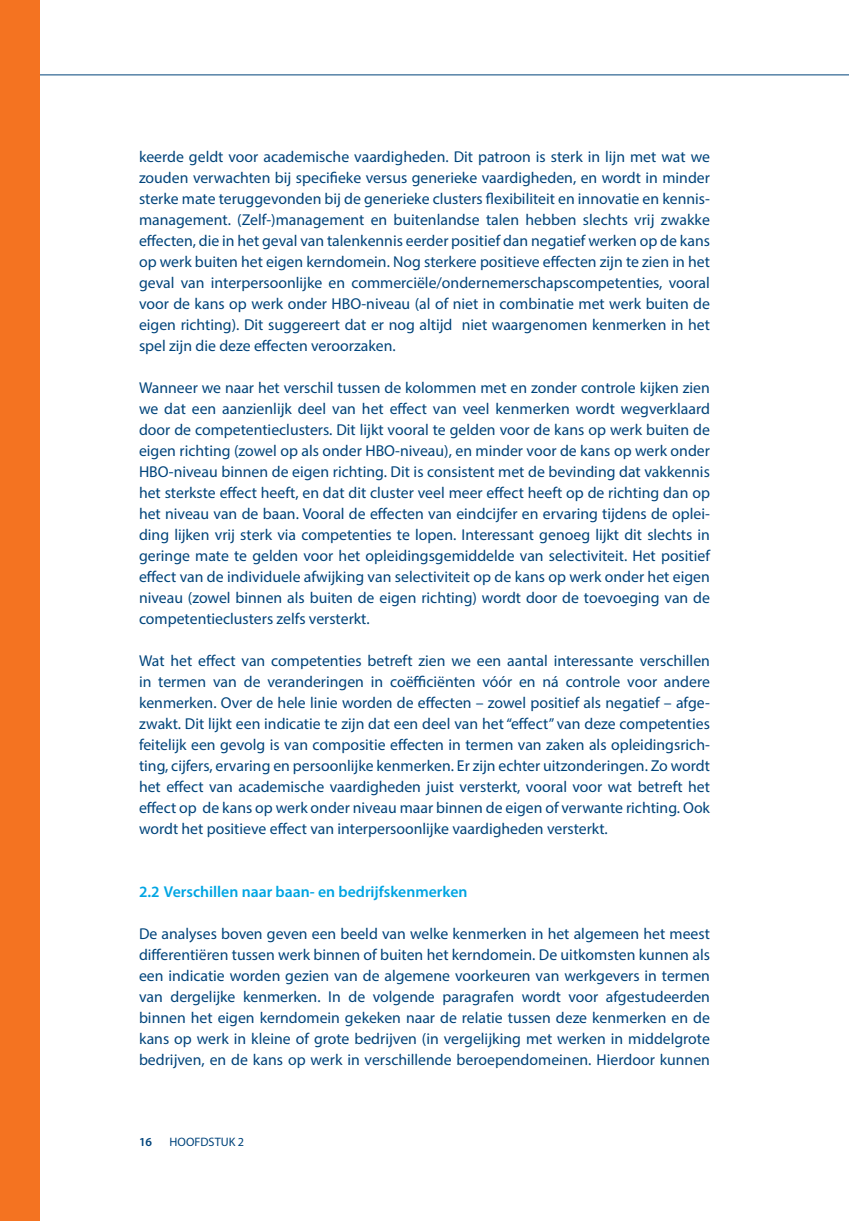
<style>
.page{position:relative;width:849px;height:1221px;background:#fff}
.page>*{position:absolute;margin:0;border:0;box-sizing:border-box;transform-origin:0 0}
.t1{font:15.75px/21px "Myriad Pro";color:#00447b;text-align:justify}
.t2{font:600 15.75px "Myriad Pro";color:#00a5e3}
.t3{font:12.25px "Myriad Pro";color:#00447b}
.t4{font:600 12.25px "Myriad Pro";color:#00447b}
</style>
<div class="page">
<div style="left:0;top:0;width:40px;height:1220px;background:#f47321"></div>
<p class="t1" style="left:139px;top:146px;width:572px">keerde geldt voor academische vaardigheden. Dit patroon is sterk in lijn met wat we zouden verwachten bij specifieke versus generieke vaardigheden, en wordt in minder sterke mate teruggevonden bij de generieke clusters flexibiliteit en innovatie en kennis&shy;management. (Zelf-)management en buitenlandse talen hebben slechts vrij zwakke effecten, die in het geval van talenkennis eerder positief dan negatief werken op de kans op werk buiten het eigen kerndomein. Nog sterkere positieve effecten zijn te zien in het geval van interpersoonlijke en commerciële/ondernemerschapscompetenties, vooral voor de kans op werk onder HBO-niveau (al of niet in combinatie met werk buiten de eigen richting). Dit suggereert dat er nog altijd niet waargenomen kenmerken in het spel zijn die deze effecten veroorzaken.</p>
<p class="t1" style="left:139px;top:377px;width:572px">Wanneer we naar het verschil tussen de kolommen met en zonder controle kijken zien we dat een aanzienlijk deel van het effect van veel kenmerken wordt wegverklaard door de competentieclusters. Dit lijkt vooral te gelden voor de kans op werk buiten de eigen richting (zowel op als onder HBO-niveau), en minder voor de kans op werk onder HBO-niveau binnen de eigen richting. Dit is consistent met de bevinding dat vakkennis het sterkste effect heeft, en dat dit cluster veel meer effect heeft op de richting dan op het niveau van de baan. Vooral de effecten van eindcijfer en ervaring tijdens de oplei&shy;ding lijken vrij sterk via competenties te lopen. Interessant genoeg lijkt dit slechts in geringe mate te gelden voor het opleidingsgemiddelde van selectiviteit. Het positief effect van de individuele afwijking van selectiviteit op de kans op werk onder het eigen niveau (zowel binnen als buiten de eigen richting) wordt door de toevoeging van de competentieclusters zelfs versterkt.</p>
<p class="t1" style="left:139px;top:650px;width:572px">Wat het effect van competenties betreft zien we een aantal interessante verschillen in termen van de veranderingen in coëfficiënten vóór en ná controle voor andere kenmerken. Over de hele linie worden de effecten – zowel positief als negatief – afge&shy;zwakt. Dit lijkt een indicatie te zijn dat een deel van het “effect” van deze competenties feitelijk een gevolg is van compositie effecten in termen van zaken als opleidingsrich&shy;ting, cijfers, ervaring en persoonlijke kenmerken. Er zijn echter uitzonderingen. Zo wordt het effect van academische vaardigheden juist versterkt, vooral voor wat betreft het effect op de kans op werk onder niveau maar binnen de eigen of verwante richting. Ook wordt het positieve effect van interpersoonlijke vaardigheden versterkt.</p>
<p class="t2" style="left:139px;top:881px;width:330px">2.2 Verschillen naar baan- en bedrijfskenmerken</p>
<p class="t1" style="left:139px;top:923px;width:572px">De analyses boven geven een beeld van welke kenmerken in het algemeen het meest differentiëren tussen werk binnen of buiten het kerndomein. De uitkomsten kunnen als een indicatie worden gezien van de algemene voorkeuren van werkgevers in termen van dergelijke kenmerken. In de volgende paragrafen wordt voor afgestudeerden binnen het eigen kerndomein gekeken naar de relatie tussen deze kenmerken en de kans op werk in kleine of grote bedrijven (in vergelijking met werken in middelgrote bedrijven, en de kans op werk in verschillende beroependomeinen. Hierdoor kunnen</p>
<p class="t4" style="left:139px;top:1133px;width:15px">16</p>
<p class="t3" style="left:169px;top:1134px;width:76px">HOOFDSTUK 2</p>
</div>
